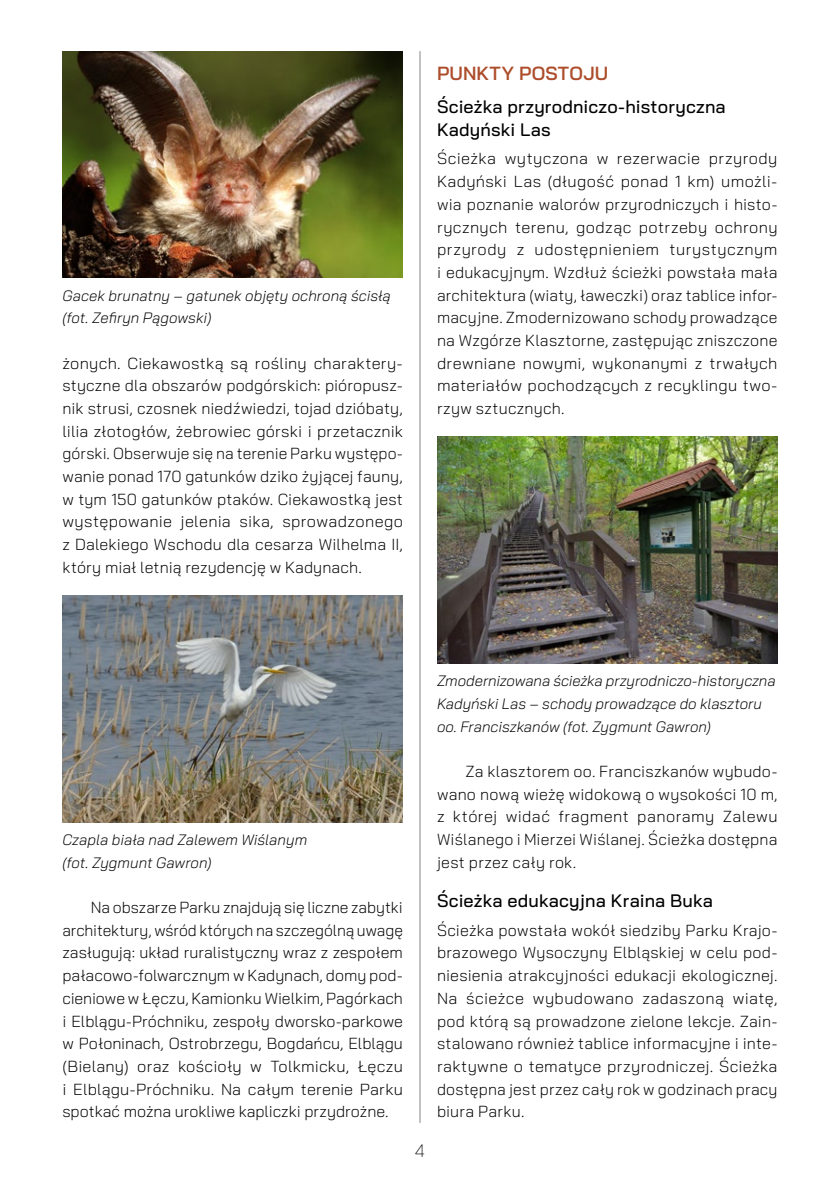
<style>
.page{position:relative;width:840px;height:1191px;background:#fff}
.page>*{position:absolute;margin:0;border:0;box-sizing:border-box;transform-origin:0 0}
.t1{font:600 19px "Bai Jamjuree";letter-spacing:.01em;color:#ad4d2b}
.t2{font:500 18px/22.6px "Bai Jamjuree";letter-spacing:.01em;color:#000}
.t3{font:200 18px "Bai Jamjuree";color:#000}
.t4{font:300 16px/22.6px "Bai Jamjuree";letter-spacing:.015em;color:#000;text-align:justify}
.t5{font:italic 300 15px/22.6px "Bai Jamjuree";color:#000}
</style>
<div class="page">
<hr style="left:419px;top:51px;width:1px;height:1072px;background:#878787">
<img style="left:437px;top:437px;width:340px;height:226px">
<img style="left:62px;top:51px;width:341px;height:227px">
<img style="left:62px;top:595px;width:341px;height:227px">
<p class="t5" style="left:62px;top:284px;width:330px">Gacek brunatny – gatunek objęty ochroną ścisłą (fot. Zefiryn Pągowski)</p>
<p class="t4" style="left:62px;top:352px;width:342px">żonych. Ciekawostką są rośliny charaktery&shy;styczne dla obszarów podgórskich: pióropusz&shy;nik strusi, czosnek niedźwiedzi, tojad dzióbaty, lilia złotogłów, żebrowiec górski i przetacznik górski. Obserwuje się na terenie Parku występo&shy;wanie ponad 170 gatunków dziko żyjącej fauny, w tym 150 gatunków ptaków. Ciekawostką jest występowanie jelenia sika, sprowadzonego z Dalekiego Wschodu dla cesarza Wilhelma II, który miał letnią rezydencję w Kadynach.</p>
<p class="t1" style="left:437px;top:62px;width:173px">PUNKTY POSTOJU</p>
<p class="t2" style="left:437px;top:96px;width:290px">Ścieżka przyrodniczo-historyczna<br>Kadyński Las</p>
<p class="t4" style="left:437px;top:147px;width:342px">Ścieżka wytyczona w rezerwacie przyrody Kadyński Las (długość ponad 1 km) umożli&shy;wia poznanie walorów przyrodniczych i histo&shy;rycznych terenu, godząc potrzeby ochrony przyrody z udostępnieniem turystycznym i edukacyjnym. Wzdłuż ścieżki powstała mała architektura (wiaty, ławeczki) oraz tablice infor&shy;macyjne. Zmodernizowano schody prowadzące na Wzgórze Klasztorne, zastępując zniszczone drewniane nowymi, wykonanymi z trwałych materiałów pochodzących z recyklingu two&shy;rzyw sztucznych.</p>
<p class="t5" style="left:62px;top:828px;width:246px">Czapla biała nad Zalewem Wiślanym (fot. Zygmunt Gawron)</p>
<p class="t4" style="left:62px;top:896px;width:342px;text-indent:28px">Na obszarze Parku znajdują się liczne zabytki architektury, wśród których na szczególną uwagę zasługują: układ ruralistyczny wraz z zespołem pałacowo-folwarcznym w Kadynach, domy pod&shy;cieniowe w Łęczu, Kamionku Wielkim, Pagórkach i Elblągu-Próchniku, zespoły dworsko-parkowe w Połoninach, Ostrobrzegu, Bogdańcu, Elblągu (Bielany) oraz kościoły w Tolkmicku, Łęczu i Elblągu-Próchniku. Na całym terenie Parku spotkać można urokliwe kapliczki przydrożne.</p>
<p class="t3" style="left:414px;top:1136px;width:12px">4</p>
<p class="t5" style="left:437px;top:669px;width:340px">Zmodernizowana ścieżka przyrodniczo-historyczna<br>Kadyński Las – schody prowadzące do klasztoru oo. Franciszkanów (fot. Zygmunt Gawron)</p>
<p class="t4" style="left:437px;top:760px;width:342px;text-indent:28px">Za klasztorem oo. Franciszkanów wybudo&shy;wano nową wieżę widokową o wysokości 10 m, z której widać fragment panoramy Zalewu Wiślanego i Mierzei Wiślanej. Ścieżka dostępna jest przez cały rok.</p>
<p class="t2" style="left:437px;top:889px;width:277px">Ścieżka edukacyjna Kraina Buka</p>
<p class="t4" style="left:437px;top:918px;width:342px">Ścieżka powstała wokół siedziby Parku Krajo&shy;brazowego Wysoczyny Elbląskiej w celu pod&shy;niesienia atrakcyjności edukacji ekologicznej.<br>Na ścieżce wybudowano zadaszoną wiatę, pod którą są prowadzone zielone lekcje. Zain&shy;stalowano również tablice informacyjne i inte&shy;raktywne o tematyce przyrodniczej. Ścieżka dostępna jest przez cały rok w godzinach pracy biura Parku.</p>
</div>
